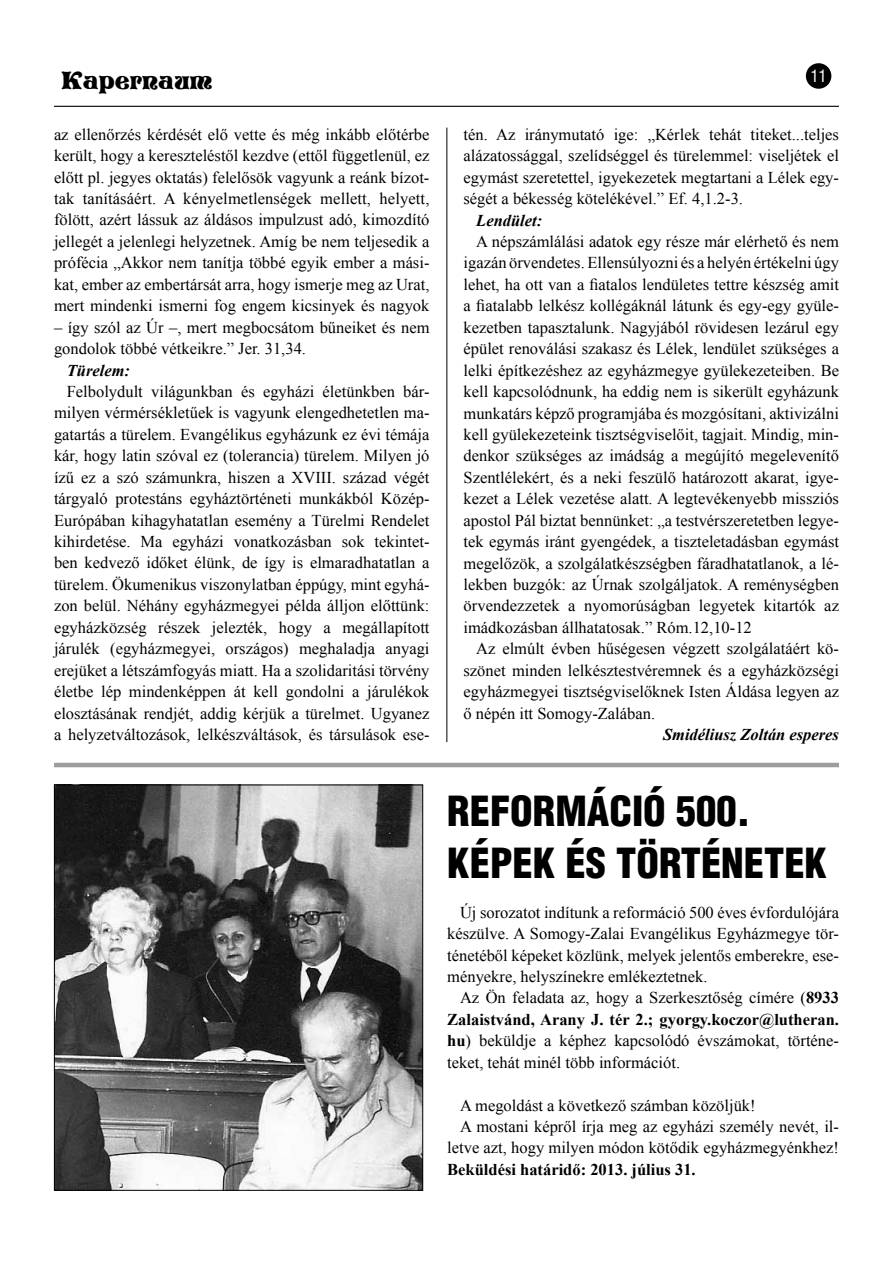
<style>
.page{position:relative;width:893px;height:1263px;background:#fff}
.page>*{position:absolute;margin:0;border:0;box-sizing:border-box;transform-origin:0 0}
.t1{font:900 40.5px/52.1px "Switzerland Cond";color:#000}
.t2{font:24px "Vivian";color:#000}
.t3{font:16.5px/21.5px "Times New Roman";color:#000;text-align:justify}
.t4{font:italic 700 16.5px "Times New Roman";color:#000}
.t5{font:700 16.5px "Times New Roman";color:#000}
.t6{font:16.5px "Switzerland Condensed";color:#fff}
.s1{font-weight:700}
</style>
<div class="page">
<div style="left:806px;top:63px;width:25px;height:26px;background:#000;border-radius:50%"></div>
<hr style="left:54px;top:106px;width:785px;height:1px;background:#000">
<img style="left:56px;top:786px;width:365px;height:403px">
<div style="left:54px;top:784px;width:369px;height:407px;border:1px solid #000"></div>
<hr style="left:54px;top:763px;width:785px;height:4px;background:#9c9d9d">
<hr style="left:446px;top:128px;width:1px;height:614px;background:#000">
<h2 class="t2" style="left:62px;top:64px;width:153px">Kapernaum</h2>
<p class="t6" style="left:810px;top:66px;width:18px">11</p>
<p class="t3" style="left:54px;top:123px;width:377px">az ellenőrzés kérdését elő vette és még inkább előtérbe került, hogy a kereszteléstől kezdve (ettől függetlenül, ez előtt pl. jegyes oktatás) felelősök vagyunk a reánk bízot&shy;tak tanításáért. A kényelmetlenségek mellett, helyett, fölött, azért lássuk az áldásos impulzust adó, kimozdító jellegét a jelenlegi helyzetnek. Amíg be nem teljesedik a prófécia „Akkor nem tanítja többé egyik ember a mási&shy;kat, ember az embertársát arra, hogy ismerje meg az Urat, mert mindenki ismerni fog engem kicsinyek és nagyok</p>
<p class="t3" style="left:54px;top:316px;width:377px">– így szól az Úr –, mert megbocsátom bűneiket és nem gondolok többé vétkeikre.” Jer. 31,34.</p>
<p class="t4" style="left:67px;top:358px;width:65px">Türelem:</p>
<p class="t3" style="left:54px;top:380px;width:377px;text-indent:13px">Felbolydult világunkban és egyházi életünkben bár&shy;milyen vérmérsékletűek is vagyunk elengedhetetlen ma&shy;gatartás a türelem. Evangélikus egyházunk ez évi témája kár, hogy latin szóval ez (tolerancia) türelem. Milyen jó ízű ez a szó számunkra, hiszen a XVIII. század végét tárgyaló protestáns egyháztörténeti munkákból Közép-Európában kihagyhatatlan esemény a Türelmi Rendelet kihirdetése. Ma egyházi vonatkozásban sok tekintet&shy;ben kedvező időket élünk, de így is elmaradhatatlan a türelem. Ökumenikus viszonylatban éppúgy, mint egyhá&shy;zon belül. Néhány egyházmegyei példa álljon előttünk: egyházközség részek jelezték, hogy a megállapított járulék (egyházmegyei, országos) meghaladja anyagi erejüket a létszámfogyás miatt. Ha a szolidaritási törvény életbe lép mindenképpen át kell gondolni a járulékok elosztásának rendjét, addig kérjük a türelmet. Ugyanez a helyzetváltozások, lelkészváltások, és társulások ese-</p>
<p class="t3" style="left:463px;top:123px;width:377px">tén. Az iránymutató ige: „Kérlek tehát titeket...teljes alázatossággal, szelídséggel és türelemmel: viseljétek el egymást szeretettel, igyekezetek megtartani a Lélek egy&shy;ségét a békesség kötelékével.” Ef. 4,1.2-3.</p>
<p class="t4" style="left:476px;top:209px;width:67px">Lendület:</p>
<p class="t3" style="left:463px;top:230px;width:377px;text-indent:13px">A népszámlálási adatok egy része már elérhető és nem igazán örvendetes. Ellensúlyozni és a helyén értékelni úgy lehet, ha ott van a fiatalos lendületes tettre készség amit a fiatalabb lelkész kollégáknál látunk és egy-egy gyüle&shy;kezetben tapasztalunk. Nagyjából rövidesen lezárul egy épület renoválási szakasz és Lélek, lendület szükséges a lelki építkezéshez az egyházmegye gyülekezeteiben. Be kell kapcsolódnunk, ha eddig nem is sikerült egyházunk munkatárs képző programjába és mozgósítani, aktivizálni kell gyülekezeteink tisztségviselőit, tagjait. Mindig, min&shy;denkor szükséges az imádság a megújító megelevenítő Szentlélekért, és a neki feszülő határozott akarat, igye&shy;kezet a Lélek vezetése alatt. A legtevékenyebb missziós apostol Pál biztat bennünket: „a testvérszeretetben legye&shy;tek egymás iránt gyengédek, a tiszteletadásban egymást megelőzök, a szolgálatkészségben fáradhatatlanok, a lé&shy;lekben buzgók: az Úrnak szolgáljatok. A reménységben örvendezzetek a nyomorúságban legyetek kitartók az imádkozásban állhatatosak.” Róm.12,10-12</p>
<p class="t3" style="left:464px;top:638px;width:377px;text-indent:13px">Az elmúlt évben hűségesen végzett szolgálatáért kö&shy;szönet minden lelkésztestvéremnek és a egyházközségi egyházmegyei tisztségviselőknek Isten Áldása legyen az ő népén itt Somogy-Zalában.</p>
<p class="t4" style="left:663px;top:723px;width:178px">Smidéliusz Zoltán esperes</p>
<h1 class="t1" style="left:447px;top:784px;width:381px">REFORMÁCIÓ 500.<br>KÉPEK ÉS TÖRTÉNETEK</h1>
<p class="t3" style="left:447px;top:901px;width:393px;text-indent:13px">Új sorozatot indítunk a reformáció 500 éves évfordulójára készülve. A Somogy-Zalai Evangélikus Egyházmegye tör&shy;ténetéből képeket közlünk, melyek jelentős emberekre, ese&shy;ményekre, helyszínekre emlékeztetnek.</p>
<p class="t3" style="left:447px;top:987px;width:393px;text-indent:13px">Az Ön feladata az, hogy a Szerkesztőség címére (<span class="s1">8933<br>Zalaistvánd, Arany J. tér 2.; gyorgy.koczor@lutheran. hu</span>) beküldje a képhez kapcsolódó évszámokat, történe&shy;teket, tehát minél több információt.</p>
<p class="t3" style="left:460px;top:1094px;width:297px">A megoldást a következő számban közöljük!</p>
<p class="t3" style="left:460px;top:1115px;width:380px">A mostani képről írja meg az egyházi személy nevét, il-</p>
<p class="t3" style="left:447px;top:1137px;width:393px">letve azt, hogy milyen módon kötődik egyházmegyénkhez!</p>
<p class="t5" style="left:447px;top:1158px;width:250px">Beküldési határidő: 2013. július 31.</p>
</div>
